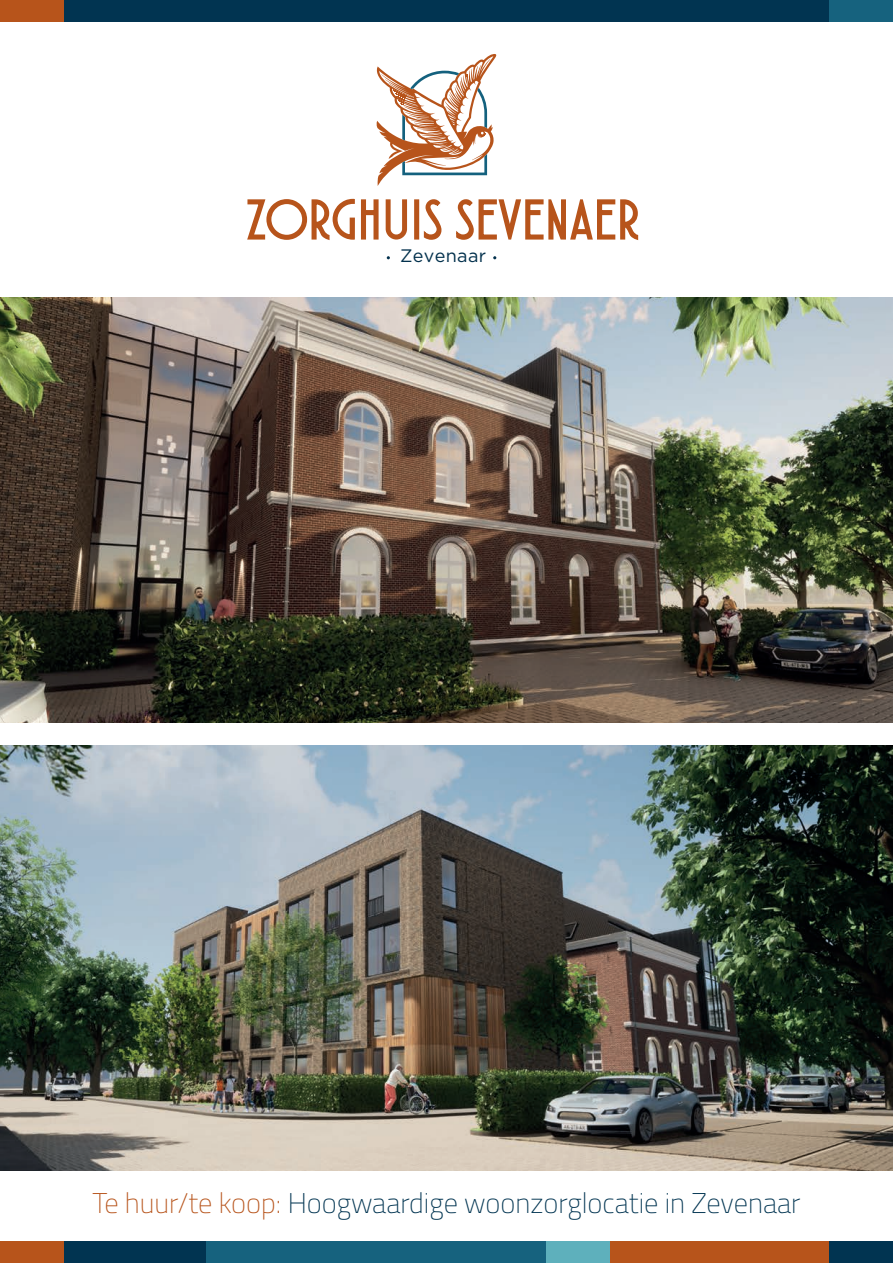
<style>
.page{position:relative;width:893px;height:1263px;background:#fff}
.page>*{position:absolute;margin:0;border:0;box-sizing:border-box;transform-origin:0 0}
.t1{font:55.35px "Atlantic Cruise";letter-spacing:.045em;color:#b7541b}
.t2{font:200 28.5px "Cairo";color:#013451}
.t3{font:18px "Gotham";letter-spacing:.02em;color:#03314d}
.s1{color:#b7541b}
</style>
<div class="page">
<img style="left:0;top:746px;width:893px;height:425px">
<img style="left:0;top:298px;width:893px;height:425px">
<div style="left:195px;top:1242px;width:449px;height:21px;background:#16627e"></div>
<div style="left:57px;top:1242px;width:149px;height:21px;background:#013451"></div>
<div style="left:588px;top:1242px;width:255px;height:21px;background:#b7541b"></div>
<div style="left:829px;top:1242px;width:64px;height:21px;background:#013451"></div>
<div style="left:0;top:1242px;width:64px;height:21px;background:#b7541b"></div>
<div style="left:546px;top:1242px;width:64px;height:21px;background:#5eb0bc"></div>
<div style="left:0;top:0;width:893px;height:21px;background:#013451"></div>
<div style="left:829px;top:0;width:64px;height:21px;background:#16627e"></div>
<div style="left:0;top:0;width:64px;height:21px;background:#b7541b"></div>
<svg style="left:376px;top:54px;width:121px;height:132px"></svg>
<svg style="left:247px;top:198px;width:132px;height:42px"></svg>
<svg style="left:385px;top:199px;width:23px;height:41px"></svg>
<div style="left:414px;top:199px;width:5px;height:41px;border:2px solid #b7541b"></div>
<svg style="left:423px;top:199px;width:19px;height:41px"></svg>
<svg style="left:456px;top:199px;width:183px;height:41px"></svg>
<h1 class="t1" style="left:248px;top:191px;width:392px">ZORGHUIS SEVENAER</h1>
<p class="t3" style="left:400px;top:246px;width:88px">Zevenaar</p>
<p class="t2" style="left:92px;top:1183px;width:710px"><span class="s1">Te huur/te koop:</span> Hoogwaardige woonzorglocatie in Zevenaar</p>
</div>
